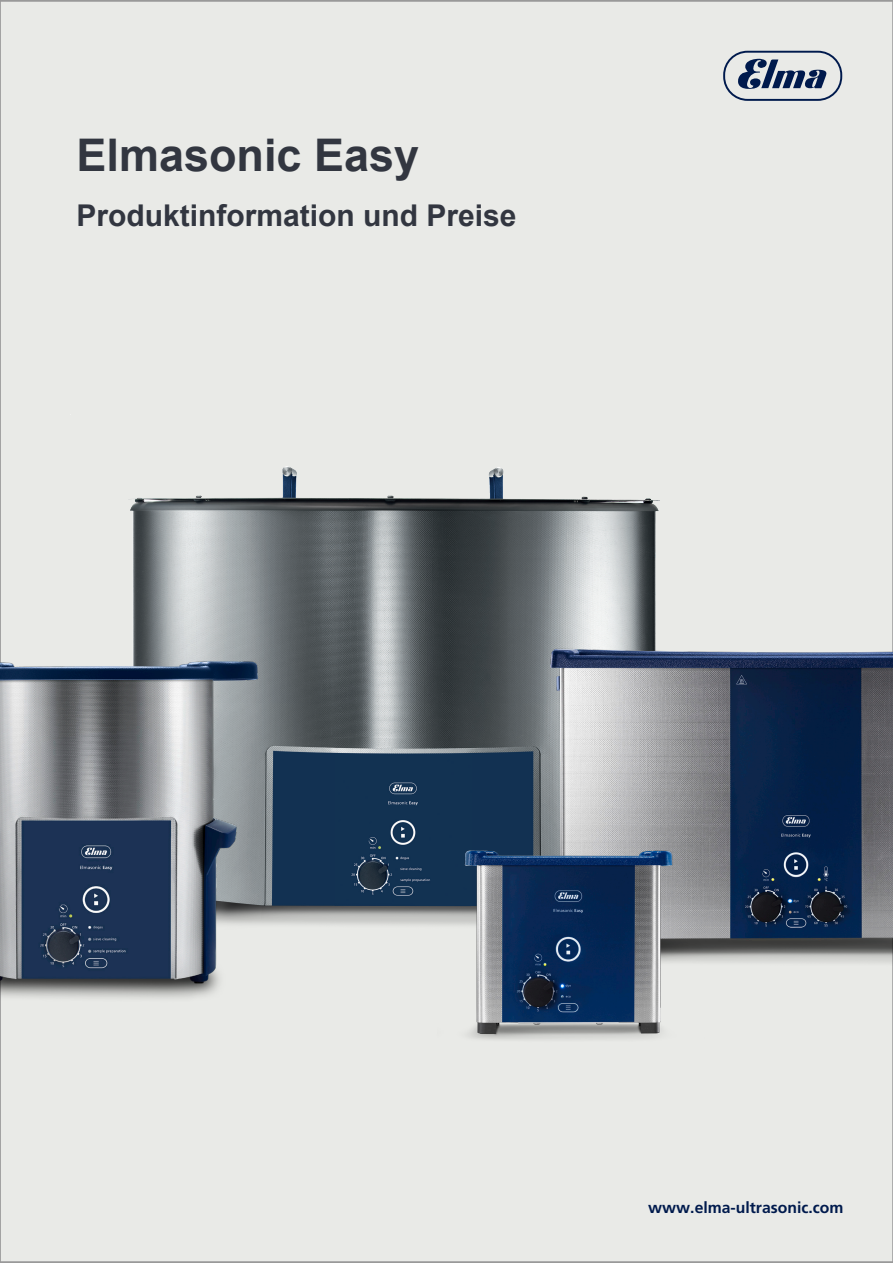
<style>
.page{position:relative;width:893px;height:1263px;background:#fff}
.page>*{position:absolute;margin:0;border:0;box-sizing:border-box;transform-origin:0 0}
.Arial_30_Bold_Grey{font:700 45px "Arial";color:#323640}
.Arial_20_Bold_Grey{font:700 30px "Arial";color:#323640}
.t1{font:700 15.75px "Frutiger LT Pro";color:#001a4d}
</style>
<div class="page">
<svg style="left:711px;top:40px;width:131px;height:61px;background:#b4bac4"></svg>
<img style="left:63px;top:366px;width:638px;height:599px">
<img style="left:475px;top:578px;width:418px;height:425px">
<img style="left:0;top:622px;width:277px;height:396px">
<img style="left:383px;top:808px;width:375px;height:250px">
<p class="Arial_30_Bold_Grey" style="left:77px;top:124px;width:344px">Elmasonic Easy</p>
<p class="Arial_20_Bold_Grey" style="left:77px;top:195px;width:442px">Produktinformation und Preise</p>
<p class="t1" style="left:648px;top:1198px;width:197px">www.elma-ultrasonic.com</p>
</div>
